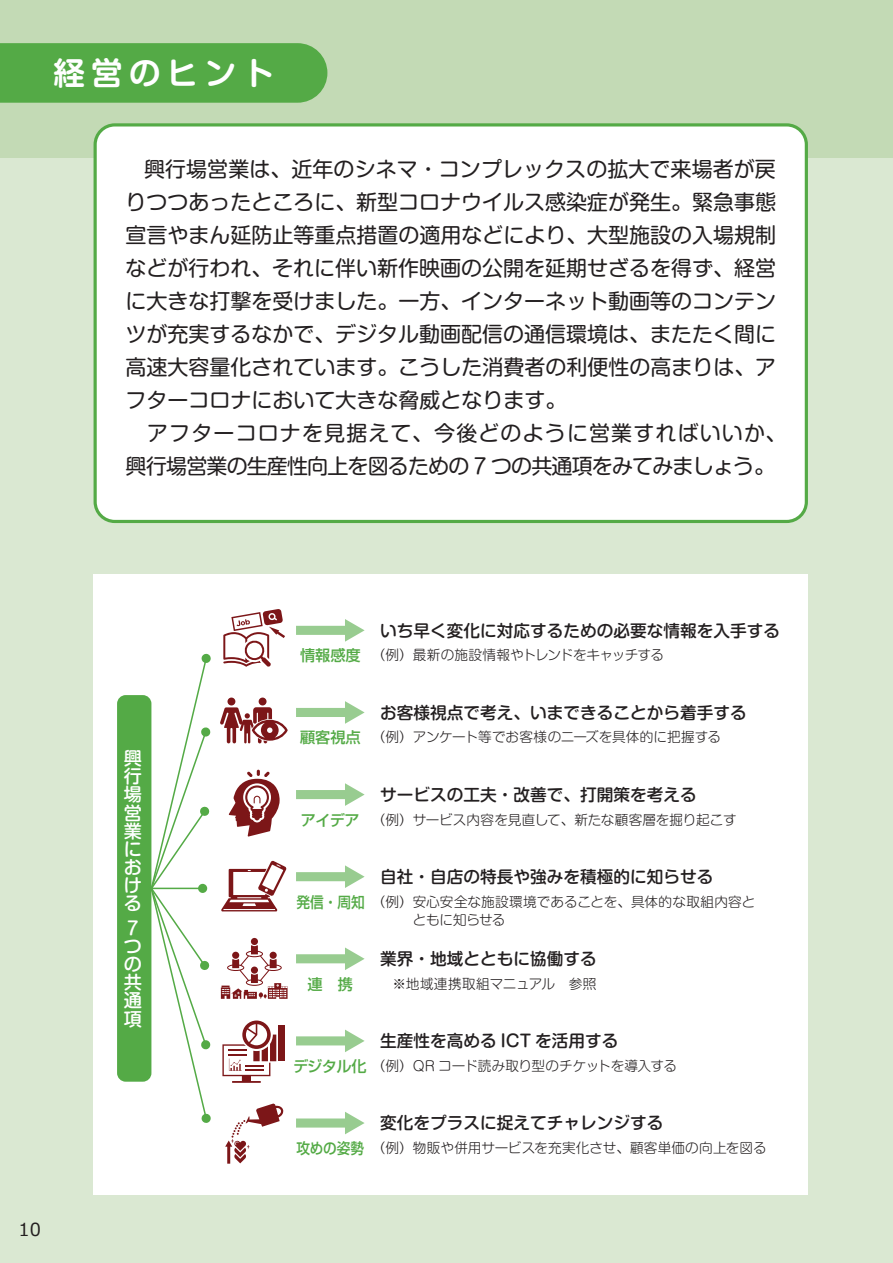
<style>
.page{position:relative;width:893px;height:1263px;background:#dae8d2}
.page>*{position:absolute;margin:0;border:0;box-sizing:border-box;transform-origin:0 0}
.t1{font:700 31.5px "Shin M Go Pro De";letter-spacing:.2em;color:#fff}
.t2{font:21px/33px "Shin M Go Pro";color:#231f20;text-align:justify}
.t3{font:21px/33px "Shin M Go Pro";letter-spacing:-.04em;color:#231f20}
.t4{font:500 18.15px/18.1px "Shin M Go Pro";color:#fff;text-align:justify}
.t5{font:18px "Meiryo";color:#231f20}
.t6{font:500 16.65px "Shin M Go Pro";color:#231f20}
.t7{font:500 15.15px "Shin Go Pro";color:#54aa46;scale:.9 1}
.t8{font:500 15.15px "Shin Go Pro";color:#54aa46}
.t9{font:300 13.65px/18.1px "Shin M Go Pro";letter-spacing:-.005em;color:#231f20}
.t10{font:300 13.65px "Shin M Go Pro";letter-spacing:-.035em;color:#231f20}
.t11{font:300 13.65px "Shin M Go Pro";letter-spacing:.02em;color:#231f20}
.s1{font-family:"Shin Go Pro";font-weight:500;font-size:15.15px;color:#54aa46}
</style>
<div class="page">
<div style="left:0;top:0;width:893px;height:157px;background:#c3dab5"></div>
<div style="left:0;top:43px;width:327px;height:60px;background:#54aa46"></div>
<div style="left:94px;top:574px;width:714px;height:621px;background:#fff"></div>
<svg style="left:223px;top:609px;width:62px;height:58px"></svg>
<div style="left:259px;top:697px;width:8px;height:8px;background:#7c1618;border-radius:50%"></div>
<div style="left:227px;top:697px;width:8px;height:8px;background:#7c1618;border-radius:50%"></div>
<svg style="left:220px;top:707px;width:68px;height:36px"></svg>
<svg style="left:229px;top:770px;width:51px;height:66px"></svg>
<svg style="left:221px;top:860px;width:66px;height:51px"></svg>
<svg style="left:221px;top:938px;width:67px;height:61px"></svg>
<div style="left:278px;top:1025px;width:7px;height:36px;background:#7c1618"></div>
<svg style="left:222px;top:1020px;width:55px;height:63px"></svg>
<svg style="left:225px;top:1103px;width:59px;height:61px"></svg>
<div style="left:117px;top:695px;width:34px;height:387px;background:#54aa46;border-radius:9px"></div>
<div style="left:296px;top:626px;width:52px;height:9px;background:#98cc90"></div>
<svg style="left:345px;top:619px;width:20px;height:23px"></svg>
<div style="left:296px;top:708px;width:52px;height:9px;background:#98cc90"></div>
<svg style="left:345px;top:701px;width:20px;height:23px"></svg>
<div style="left:296px;top:790px;width:52px;height:9px;background:#98cc90"></div>
<svg style="left:345px;top:783px;width:20px;height:23px"></svg>
<div style="left:296px;top:872px;width:52px;height:9px;background:#98cc90"></div>
<svg style="left:345px;top:865px;width:20px;height:23px"></svg>
<div style="left:296px;top:954px;width:52px;height:9px;background:#98cc90"></div>
<svg style="left:345px;top:947px;width:20px;height:23px"></svg>
<div style="left:296px;top:1036px;width:52px;height:9px;background:#98cc90"></div>
<svg style="left:345px;top:1029px;width:20px;height:23px"></svg>
<div style="left:296px;top:1118px;width:52px;height:9px;background:#98cc90"></div>
<svg style="left:345px;top:1112px;width:20px;height:22px"></svg>
<svg style="left:150px;top:653px;width:61px;height:470px"></svg>
<hr style="left:151px;top:888px;width:52px;height:1px;background:#54aa46">
<div style="left:198px;top:884px;width:9px;height:9px;background:#54aa46;border-radius:50%"></div>
<div style="left:95px;top:125px;width:711px;height:396px;background:#fff;border-radius:20px"></div>
<div style="left:94px;top:123px;width:714px;height:400px;border:3px solid #54aa46;border-radius:20px"></div>
<h1 class="t1" style="left:53px;top:47px;width:222px">経営のヒント</h1>
<p class="t2" style="left:125px;top:150px;width:652px;text-indent:19px">興行場営業は、近年のシネマ・コンプレックスの拡大で来場者が戻りつつあったところに、新型コロナウイルス感染症が発生。緊急事態宣言やまん延防止等重点措置の適用などにより、大型施設の入場規制などが行われ、それに伴い新作映画の公開を延期せざるを得ず、経営に大きな打撃を受けました。一方、インターネット動画等のコンテンツが充実するなかで、デジタル動画配信の通信環境は、またたく間に高速大容量化されています。こうした消費者の利便性の高まりは、アフターコロナにおいて大きな脅威となります。</p>
<p class="t3" style="left:125px;top:414px;width:663px">　アフターコロナを見据えて、今後どのように営業すればいいか、興行場営業の生産性向上を図るための 7 つの共通項をみてみましょう。</p>
<p class="t5" style="left:19px;top:1217px;width:24px">10</p>
<p class="t4" style="left:124px;top:747px;width:19px">興行場営業における</p>
<p class="t4" style="left:124px;top:917px;width:19px;text-align:left">７つの共通項</p>
<p class="t6" style="left:380px;top:617px;width:401px">いち早く変化に対応するための必要な情報を入手する</p>
<p class="t10" style="left:300px;top:644px;width:366px"><span class="s1">情報感度</span> （例）最新の施設情報やトレンドをキャッチする</p>
<p class="t6" style="left:380px;top:699px;width:368px">お客様視点で考え、いまできることから着手する</p>
<p class="t9" style="left:300px;top:726px;width:423px"><span class="s1">顧客視点</span> （例）アンケート等でお客様のニーズを具体的に把握する</p>
<p class="t6" style="left:380px;top:781px;width:318px">サービスの工夫・改善で、打開策を考える</p>
<p class="t9" style="left:301px;top:809px;width:437px"><span class="s1">アイデア</span> （例）サービス内容を見直して、新たな顧客層を掘り起こす</p>
<p class="t7" style="left:296px;top:889px;width:77px">発信・周知</p>
<p class="t6" style="left:380px;top:863px;width:335px">自社・自店の特長や強みを積極的に知らせる</p>
<p class="t9" style="left:379px;top:891px;width:378px;text-indent:-7px">（例）安心安全な施設環境であることを、具体的な取組内容と　　ともに知らせる</p>
<p class="t6" style="left:380px;top:945px;width:218px">業界・地域とともに協働する</p>
<p class="t8" style="left:308px;top:972px;width:47px">連　携</p>
<p class="t11" style="left:379px;top:972px;width:219px">　※地域連携取組マニュアル　参照</p>
<p class="t6" style="left:380px;top:1027px;width:240px">生産性を高める ICT を活用する</p>
<p class="t9" style="left:293px;top:1055px;width:385px"><span class="s1">デジタル化</span>（例）QR コード読み取り型のチケットを導入する</p>
<p class="t6" style="left:380px;top:1109px;width:285px">変化をプラスに捉えてチャレンジする</p>
<p class="t9" style="left:296px;top:1137px;width:472px"><span class="s1">攻めの姿勢</span> （例）物販や併用サービスを充実化させ、顧客単価の向上を図る</p>
</div>
